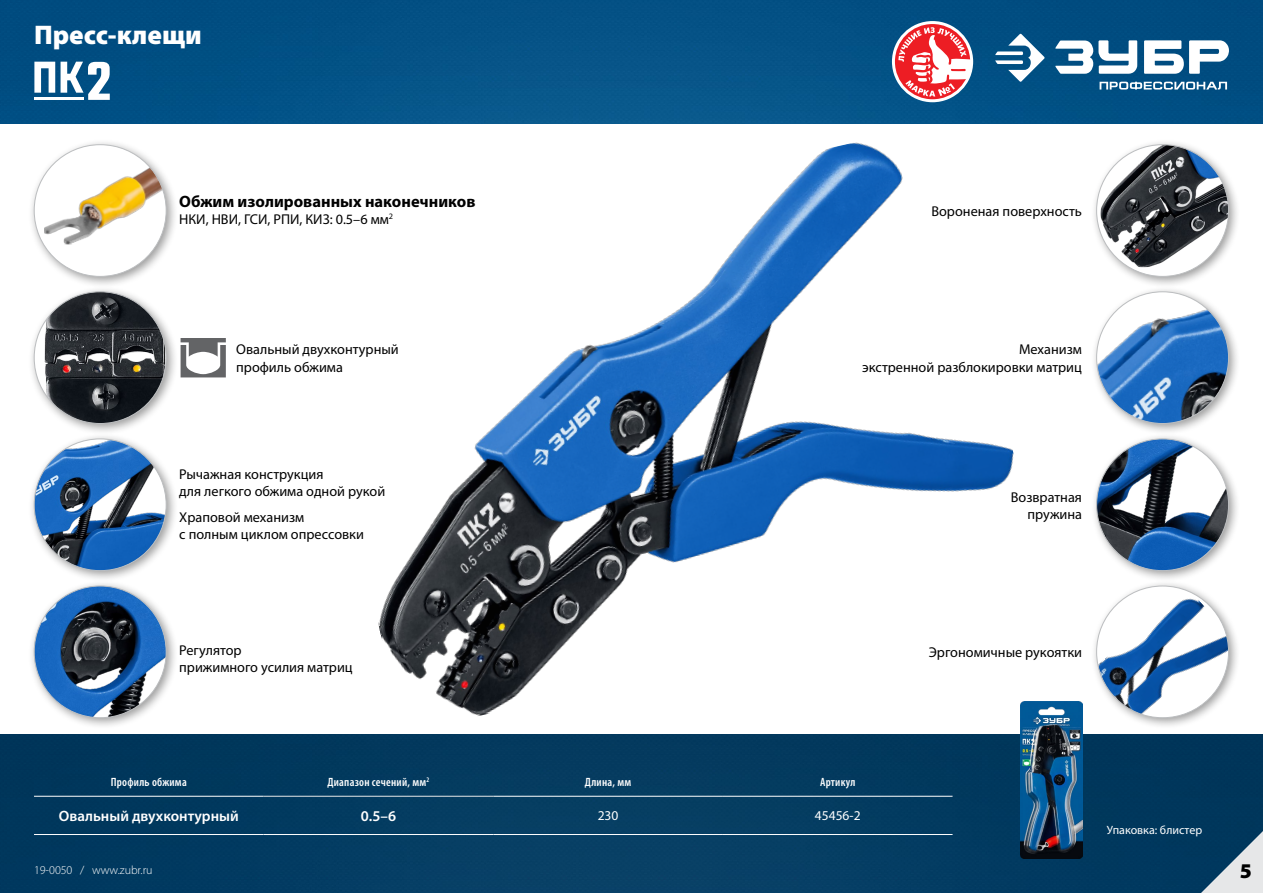
<style>
.page{position:relative;width:1263px;height:893px;background:#fff}
.page>*{position:absolute;margin:0;border:0;box-sizing:border-box;transform-origin:0 0}
.t1{font:900 27px "Myriad Pro";color:#fff}
.t2{font:900 21px "Myriad Pro";color:#000}
.t3{font:700 16.5px "Myriad Pro";color:#000}
.t4{font:600 15px "Myriad Pro";color:#fff}
.t5{font:14.25px/17.1px "Myriad Pro";color:#000}
.t6{font:13.5px "Myriad Pro";color:#fff}
.t7{font:600 condensed 12px "Myriad Pro";letter-spacing:.02em;color:#fff}
.t8{font:300 12px "Myriad Pro";letter-spacing:-.005em;color:#fff}
.t9{font:12px "Myriad Pro";color:#fff}
</style>
<div class="page">
<div style="left:1px;top:735px;width:1262px;height:158px;background:#023a5f"></div>
<div style="left:0;top:0;width:1263px;height:123px;background:#025185"></div>
<div style="left:1090px;top:432px;width:151px;height:151px;background:#000;opacity:.4"></div>
<img style="left:1096px;top:439px;width:132px;height:132px;border-radius:66px">
<div style="left:1090px;top:579px;width:151px;height:151px;background:#000;opacity:.4"></div>
<img style="left:1098px;top:589px;width:130px;height:128px">
<div style="left:1090px;top:138px;width:151px;height:151px;background:#000;opacity:.4"></div>
<svg style="left:1096px;top:145px;width:132px;height:131px"></svg>
<img style="left:1101px;top:145px;width:127px;height:122px">
<div style="left:1090px;top:285px;width:151px;height:151px;background:#000;opacity:.4"></div>
<img style="left:1096px;top:292px;width:132px;height:131px;border-radius:66px">
<div style="left:28px;top:285px;width:151px;height:151px;background:#000;opacity:.4"></div>
<div style="left:34px;top:292px;width:132px;height:131px;background:#fff;border-radius:50%"></div>
<img style="left:44px;top:292px;width:122px;height:131px">
<div style="left:28px;top:432px;width:151px;height:151px;background:#000;opacity:.4"></div>
<img style="left:34px;top:439px;width:132px;height:132px;border-radius:66px">
<hr style="left:264px;top:796px;width:229px;height:1px;background:#e6e7e8">
<hr style="left:34px;top:796px;width:230px;height:1px;background:#fff">
<hr style="left:493px;top:796px;width:230px;height:1px;background:#fff">
<hr style="left:723px;top:796px;width:229px;height:1px;background:#fff">
<hr style="left:34px;top:834px;width:230px;height:1px;background:#fff">
<hr style="left:264px;top:834px;width:229px;height:1px;background:#fff">
<hr style="left:493px;top:834px;width:230px;height:1px;background:#fff">
<hr style="left:723px;top:834px;width:229px;height:1px;background:#fff">
<svg style="left:1201px;top:831px;width:62px;height:62px"></svg>
<div style="left:28px;top:579px;width:151px;height:151px;background:#000;opacity:.4"></div>
<img style="left:34px;top:586px;width:132px;height:132px;border-radius:66px">
<svg style="left:892px;top:21px;width:81px;height:81px"></svg>
<div style="left:895px;top:24px;width:75px;height:75px;background:#ed1d24;border-radius:50%"></div>
<svg style="left:898px;top:27px;width:74px;height:70px"></svg>
<svg style="left:1099px;top:82px;width:128px;height:8px"></svg>
<svg style="left:995px;top:34px;width:50px;height:48px"></svg>
<svg style="left:1054px;top:40px;width:175px;height:34px"></svg>
<div style="left:28px;top:138px;width:151px;height:151px;background:#000;opacity:.4"></div>
<div style="left:34px;top:145px;width:132px;height:131px;background:#fff;border-radius:50%"></div>
<img style="left:44px;top:145px;width:122px;height:101px">
<svg style="left:34px;top:62px;width:21px;height:31px"></svg>
<svg style="left:61px;top:62px;width:49px;height:38px"></svg>
<hr style="left:34px;top:97px;width:49px;height:3px;background:#fff">
<img style="left:1020px;top:701px;width:62px;height:158px">
<img style="left:298px;top:123px;width:746px;height:610px">
<svg style="left:180px;top:338px;width:46px;height:40px"></svg>
<h1 class="t1" style="left:34px;top:17px;width:169px">Пресс-клещи</h1>
<p class="t3" style="left:179px;top:191px;width:298px">Обжим изолированных наконечников</p>
<p class="t5" style="left:179px;top:210px;width:215px">НКИ, НВИ, ГСИ, РПИ, КИЗ: 0.5–6 мм<sup>2</sup></p>
<p class="t5" style="left:931px;top:202px;width:152px">Вороненая поверхность</p>
<p class="t5" style="left:236px;top:341px;width:164px">Овальный двухконтурный профиль обжима</p>
<p class="t5" style="left:179px;top:466px;width:207px">Рычажная конструкция<br>для легкого обжима одной рукой</p>
<p class="t5" style="left:179px;top:508px;width:186px">Храповой механизм<br>с полным циклом опрессовки</p>
<p class="t5" style="left:862px;top:341px;width:221px;text-align:right">Механизм<br>экстренной разблокировки матриц</p>
<p class="t5" style="left:1011px;top:488px;width:73px;text-align:right">Возвратная пружина</p>
<p class="t5" style="left:179px;top:641px;width:175px">Регулятор<br>прижимного усилия матриц</p>
<p class="t7" style="left:111px;top:775px;width:77px">Профиль обжима</p>
<p class="t7" style="left:327px;top:775px;width:103px">Диапазон сечений, мм<sup>2</sup></p>
<p class="t7" style="left:585px;top:775px;width:48px">Длина, мм</p>
<p class="t7" style="left:820px;top:775px;width:37px">Артикул</p>
<p class="t4" style="left:59px;top:806px;width:181px">Овальный двухконтурный</p>
<p class="t4" style="left:361px;top:806px;width:37px">0.5–6</p>
<p class="t6" style="left:598px;top:808px;width:22px">230</p>
<p class="t6" style="left:815px;top:808px;width:47px">45456-2</p>
<p class="t5" style="left:929px;top:644px;width:155px">Эргономичные рукоятки</p>
<p class="t9" style="left:1107px;top:823px;width:97px">Упаковка: блистер</p>
<p class="t8" style="left:34px;top:862px;width:120px">19-0050 / www.zubr.ru</p>
<h2 class="t2" style="left:1240px;top:856px;width:14px">5</h2>
</div>
